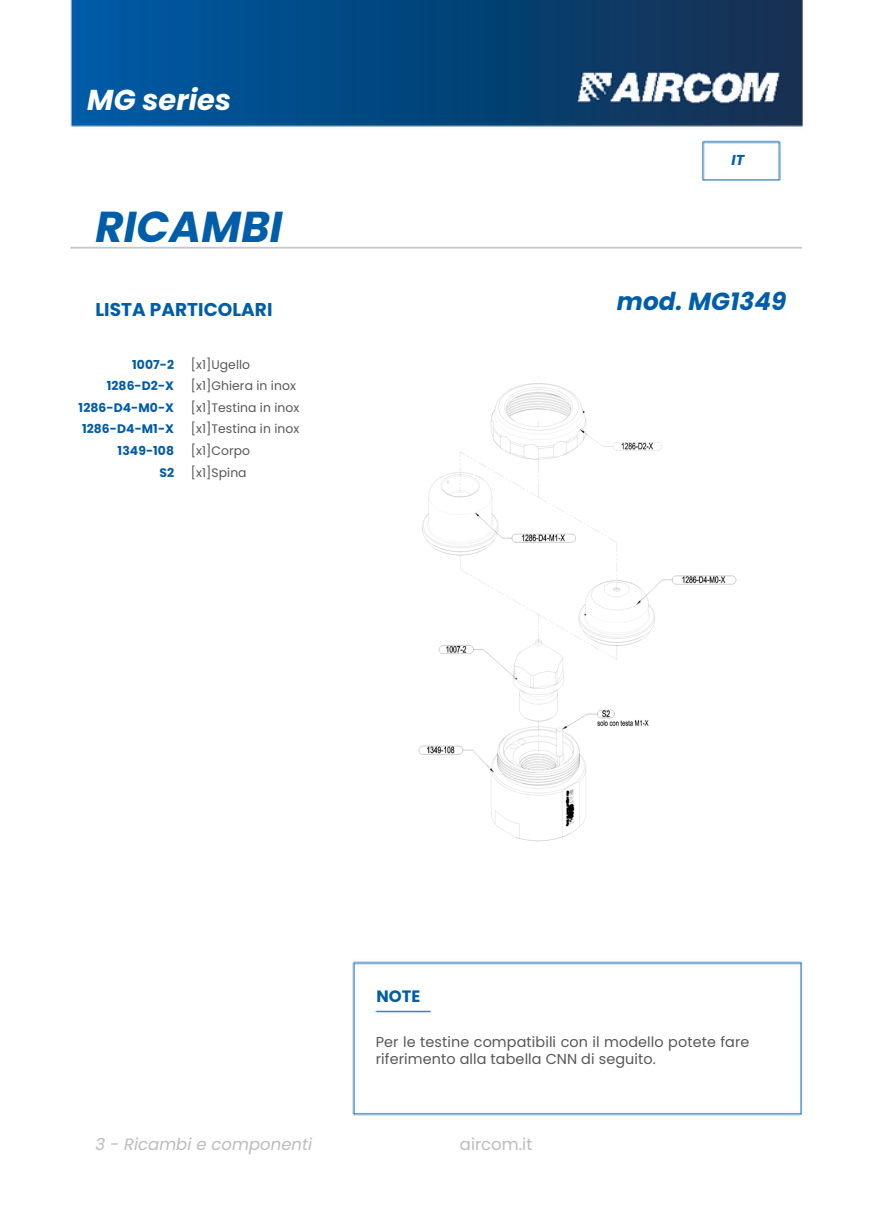
<style>
.page{position:relative;width:873px;height:1224px;background:#fff}
.page>*{position:absolute;margin:0;border:0;box-sizing:border-box;transform-origin:0 0}
.t1{font:italic 700 43.2px "Poppins";letter-spacing:.005em;color:#005da9}
.t2{font:italic 700 28.8px "Poppins";color:#fff}
.t3{font:italic 700 24.6px "Poppins";color:#005da9}
.t4{font:700 18.6px "Poppins";color:#005da9}
.t5{font:italic 16.4px "Poppins";color:#bcbcbc}
.t6{font:16.4px "Poppins";color:#bcbcbc}
.t7{font:700 16.4px "Poppins";color:#005da9}
.t8{font:14.4px/17px "Poppins";letter-spacing:.005em;color:#575756}
.t9{font:italic 700 14.4px "Poppins";color:#005da9}
.t10{font:12.4px/21.6px "Poppins";letter-spacing:.005em;color:#575756}
.t11{font:700 12.4px/21.6px "Poppins";letter-spacing:.005em;color:#005ca9;text-align:right}
</style>
<div class="page">
<img style="left:352px;top:961px;width:451px;height:155px">
<img style="left:70px;top:0;width:733px;height:181px">
<img style="left:418px;top:383px;width:319px;height:459px">
<h2 class="t2" style="left:87px;top:80px;width:145px">MG series</h2>
<h1 class="t1" style="left:95px;top:197px;width:189px">RICAMBI</h1>
<p class="t9" style="left:732px;top:150px;width:14px">IT</p>
<p class="t4" style="left:95px;top:297px;width:179px">LISTA PARTICOLARI</p>
<h3 class="t3" style="left:617px;top:285px;width:171px">mod. MG1349</h3>
<p class="t11" style="left:79px;top:353px;width:97px">1007-2<br>1286-D2-X<br>1286-D4-M0-X<br>1286-D4-M1-X<br>1349-108<br>S2</p>
<p class="t10" style="left:191px;top:353px;width:110px">[x1]Ugello [x1]Ghiera in inox [x1]Testina in inox [x1]Testina in inox [x1]Corpo [x1]Spina</p>
<p class="t5" style="left:95px;top:1133px;width:218px">3 - Ricambi e componenti</p>
<p class="t7" style="left:377px;top:984px;width:45px">NOTE</p>
<p class="t8" style="left:376px;top:1033px;width:375px">Per le testine compatibili con il modello potete fare riferimento alla tabella CNN di seguito.</p>
<p class="t6" style="left:460px;top:1133px;width:74px">aircom.it</p>
</div>
